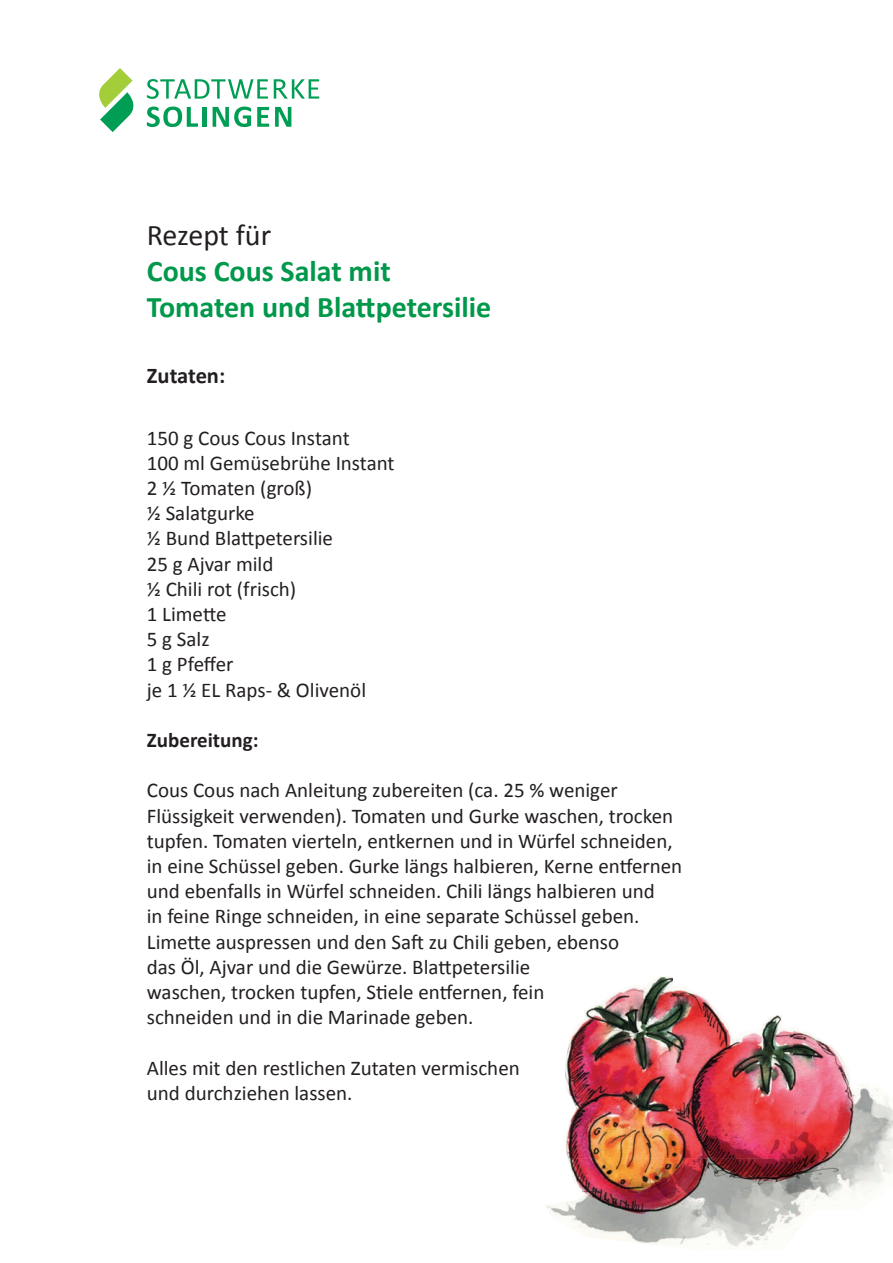
<style>
.page{position:relative;width:893px;height:1263px;background:#fff}
.page>*{position:absolute;margin:0;border:0;box-sizing:border-box;transform-origin:0 0}
.t1{font:700 30px/36px "Calibri";color:#00984a}
.t2{font:30px "Calibri";letter-spacing:-.005em;color:#231f20}
.t3{font:700 22.5px "Calibri";letter-spacing:-.005em;color:#231f20}
.t4{font:21px/25.2px "Calibri";color:#231f20}
.t5{font:700 21px "Calibri";color:#231f20}
</style>
<div class="page">
<svg style="left:147px;top:107px;width:51px;height:20px"></svg>
<hr style="left:202px;top:107px;width:4px;height:20px;background:#009d54">
<svg style="left:213px;top:107px;width:38px;height:20px"></svg>
<svg style="left:257px;top:107px;width:12px;height:20px"></svg>
<svg style="left:275px;top:107px;width:16px;height:20px"></svg>
<svg style="left:147px;top:79px;width:121px;height:20px"></svg>
<svg style="left:274px;top:79px;width:45px;height:20px"></svg>
<svg style="left:99px;top:68px;width:35px;height:64px"></svg>
<img style="left:565px;top:976px;width:228px;height:182px">
<img style="left:793px;top:1028px;width:100px;height:203px">
<img style="left:546px;top:1158px;width:248px;height:92px">
<h1 class="t2" style="left:147px;top:216px;width:126px">Rezept für</h1>
<h1 class="t1" style="left:147px;top:253px;width:346px">Cous Cous Salat mit<br>Tomaten und Blattpetersilie</h1>
<p class="t3" style="left:147px;top:361px;width:80px">Zutaten:</p>
<p class="t4" style="left:147px;top:425px;width:249px">150 g Cous Cous Instant<br>100 ml Gemüsebrühe Instant<br>2 ½ Tomaten (groß)<br>½ Salatgurke<br>½ Bund Blattpetersilie<br>25 g Ajvar mild<br>½ Chili rot (frisch)<br>1 Limette<br>5 g Salz<br>1 g Pfeffer<br>je 1 ½ EL Raps- &amp; Olivenöl</p>
<p class="t5" style="left:147px;top:727px;width:113px">Zubereitung:</p>
<p class="t4" style="left:147px;top:778px;width:537px">Cous Cous nach Anleitung zubereiten (ca. 25 % weniger Flüssigkeit verwenden). Tomaten und Gurke waschen, trocken tupfen. Tomaten vierteln, entkernen und in Würfel schneiden, in eine Schüssel geben. Gurke längs halbieren, Kerne entfernen und ebenfalls in Würfel schneiden. Chili längs halbieren und<br>in feine Ringe schneiden, in eine separate Schüssel geben.<br>Limette auspressen und den Saft zu Chili geben, ebenso<br>das Öl, Ajvar und die Gewürze. Blattpetersilie<br>waschen, trocken tupfen, Stiele entfernen, fein<br>schneiden und in die Marinade geben.</p>
<p class="t4" style="left:147px;top:1055px;width:374px">Alles mit den restlichen Zutaten vermischen und durchziehen lassen.</p>
</div>
